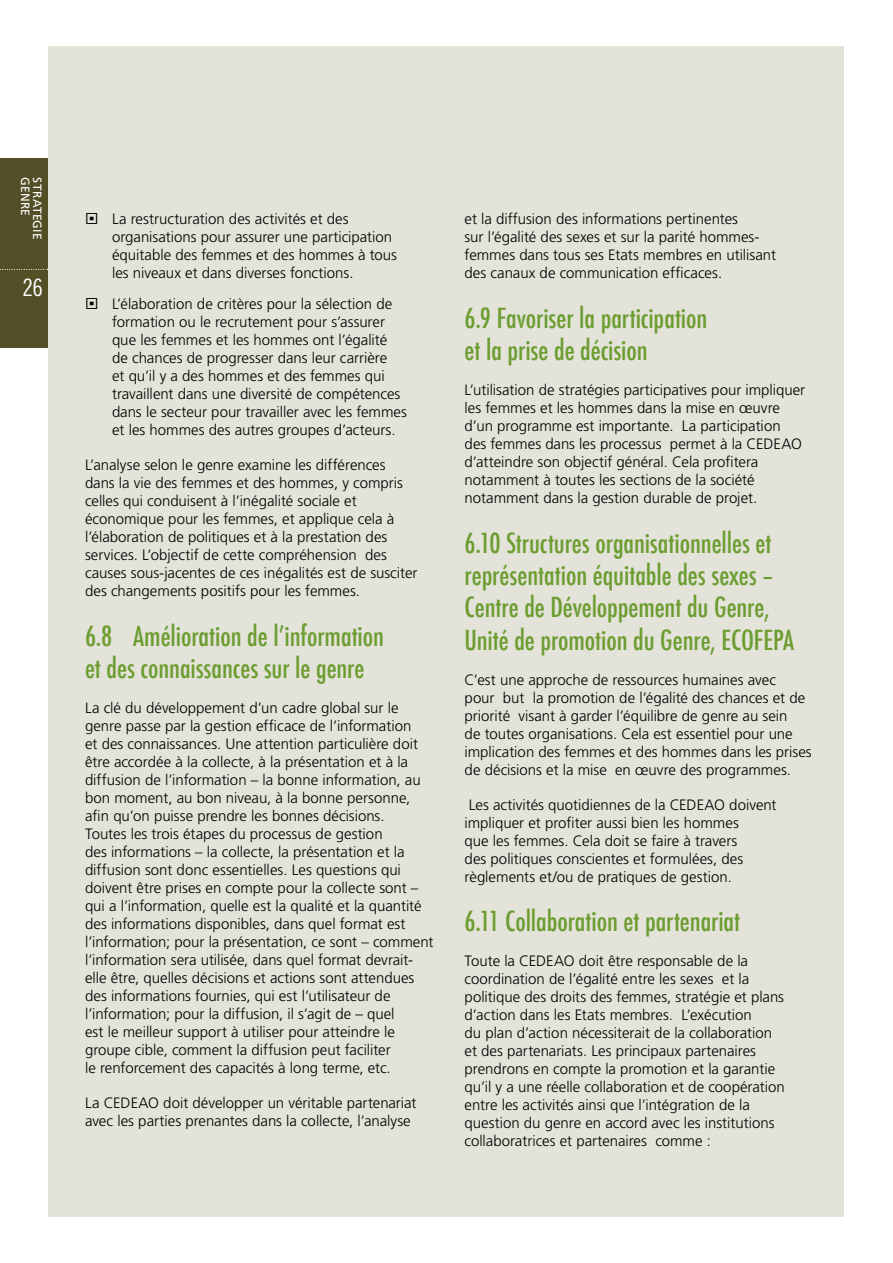
<style>
.page{position:relative;width:893px;height:1263px;background:#fff}
.page>*{position:absolute;margin:0;border:0;box-sizing:border-box;transform-origin:0 0}
.t1{font:500 condensed 27px/32.4px "Futura";letter-spacing:-.005em;color:#6d9d31}
.t2{font:24px "Trade Gothic Cond Eighteen";color:#fff}
.t3{font:300 15px/18px "Frutiger";color:#000}
.t4{font:12px "Frutiger";letter-spacing:.015em;color:#fff}
</style>
<div class="page">
<div style="left:0;top:158px;width:55px;height:190px;background:#524f26"></div>
<svg style="left:0;top:269px;width:48px;height:1px"></svg>
<div style="left:49px;top:46px;width:795px;height:1170px;background:#e3e3d9"></div>
<p class="t4" style="left:32px;top:177px;width:40px;rotate:90deg">GENRE</p>
<p class="t4" style="left:44px;top:177px;width:63px;rotate:90deg">STRATEGIE</p>
<h2 class="t2" style="left:22px;top:274px;width:22px">26</h2>
<p class="t3" style="left:112px;top:210px;width:286px">La restructuration des activités et des organisations pour assurer une participation équitable des femmes et des hommes à tous les niveaux et dans diverses fonctions.</p>
<p class="t3" style="left:112px;top:295px;width:296px">L’élaboration de critères pour la sélection de formation ou le recrutement pour s’assurer que les femmes et les hommes ont l’égalité<br>de chances de progresser dans leur carrière<br>et qu’il y a des hommes et des femmes qui travaillent dans une diversité de compétences dans le secteur pour travailler avec les femmes et les hommes des autres groupes d’acteurs.</p>
<p class="t3" style="left:85px;top:456px;width:334px">L’analyse selon le genre examine les différences dans la vie des femmes et des hommes, y compris celles qui conduisent à l’inégalité sociale et économique pour les femmes, et applique cela à l’élaboration de politiques et à la prestation des services. L’objectif de cette compréhension des causes sous-jacentes de ces inégalités est de susciter des changements positifs pour les femmes.</p>
<h1 class="t1" style="left:85px;top:620px;width:301px">6.8 Amélioration de l’information et des connaissances sur le genre</h1>
<p class="t3" style="left:85px;top:699px;width:350px">La clé du développement d’un cadre global sur le genre passe par la gestion efficace de l’information<br>et des connaissances. Une attention particulière doit être accordée à la collecte, à la présentation et à la diffusion de l’information – la bonne information, au bon moment, au bon niveau, à la bonne personne, afin qu’on puisse prendre les bonnes décisions.<br>Toutes les trois étapes du processus de gestion<br>des informations – la collecte, la présentation et la diffusion sont donc essentielles. Les questions qui doivent être prises en compte pour la collecte sont – qui a l’information, quelle est la qualité et la quantité des informations disponibles, dans quel format est l’information; pour la présentation, ce sont – comment l’information sera utilisée, dans quel format devrait&shy;elle être, quelles décisions et actions sont attendues des informations fournies, qui est l’utilisateur de l’information; pour la diffusion, il s’agit de – quel<br>est le meilleur support à utiliser pour atteindre le groupe cible, comment la diffusion peut faciliter<br>le renforcement des capacités à long terme, etc.</p>
<p class="t3" style="left:85px;top:1094px;width:333px">La CEDEAO doit développer un véritable partenariat avec les parties prenantes dans la collecte, l’analyse</p>
<p class="t3" style="left:465px;top:210px;width:313px">et la diffusion des informations pertinentes<br>sur l’égalité des sexes et sur la parité hommes&shy;femmes dans tous ses Etats membres en utilisant des canaux de communication efficaces.</p>
<h1 class="t1" style="left:465px;top:302px;width:244px">6.9 Favoriser la participation et la prise de décision</h1>
<p class="t3" style="left:465px;top:381px;width:342px">L’utilisation de stratégies participatives pour impliquer les femmes et les hommes dans la mise en œuvre d’un programme est importante. La participation des femmes dans les processus permet à la CEDEAO d’atteindre son objectif général. Cela profitera notamment à toutes les sections de la société notamment dans la gestion durable de projet.</p>
<h1 class="t1" style="left:465px;top:527px;width:331px">6.10 Structures organisationnelles et représentation équitable des sexes – Centre de Développement du Genre, Unité de promotion du Genre, ECOFEPA</h1>
<p class="t3" style="left:465px;top:671px;width:349px">C’est une approche de ressources humaines avec<br>pour but la promotion de l’égalité des chances et de priorité visant à garder l’équilibre de genre au sein<br>de toutes organisations. Cela est essentiel pour une implication des femmes et des hommes dans les prises de décisions et la mise en œuvre des programmes.</p>
<p class="t3" style="left:465px;top:796px;width:314px">Les activités quotidiennes de la CEDEAO doivent impliquer et profiter aussi bien les hommes<br>que les femmes. Cela doit se faire à travers<br>des politiques conscientes et formulées, des règlements et/ou de pratiques de gestion.</p>
<h1 class="t1" style="left:465px;top:905px;width:277px">6.11 Collaboration et partenariat</h1>
<p class="t3" style="left:465px;top:952px;width:322px">Toute la CEDEAO doit être responsable de la coordination de l’égalité entre les sexes et la politique des droits des femmes, stratégie et plans d’action dans les Etats membres. L’exécution<br>du plan d’action nécessiterait de la collaboration et des partenariats. Les principaux partenaires prendrons en compte la promotion et la garantie qu’il y a une réelle collaboration et de coopération entre les activités ainsi que l’intégration de la question du genre en accord avec les institutions collaboratrices et partenaires comme :</p>
</div>
